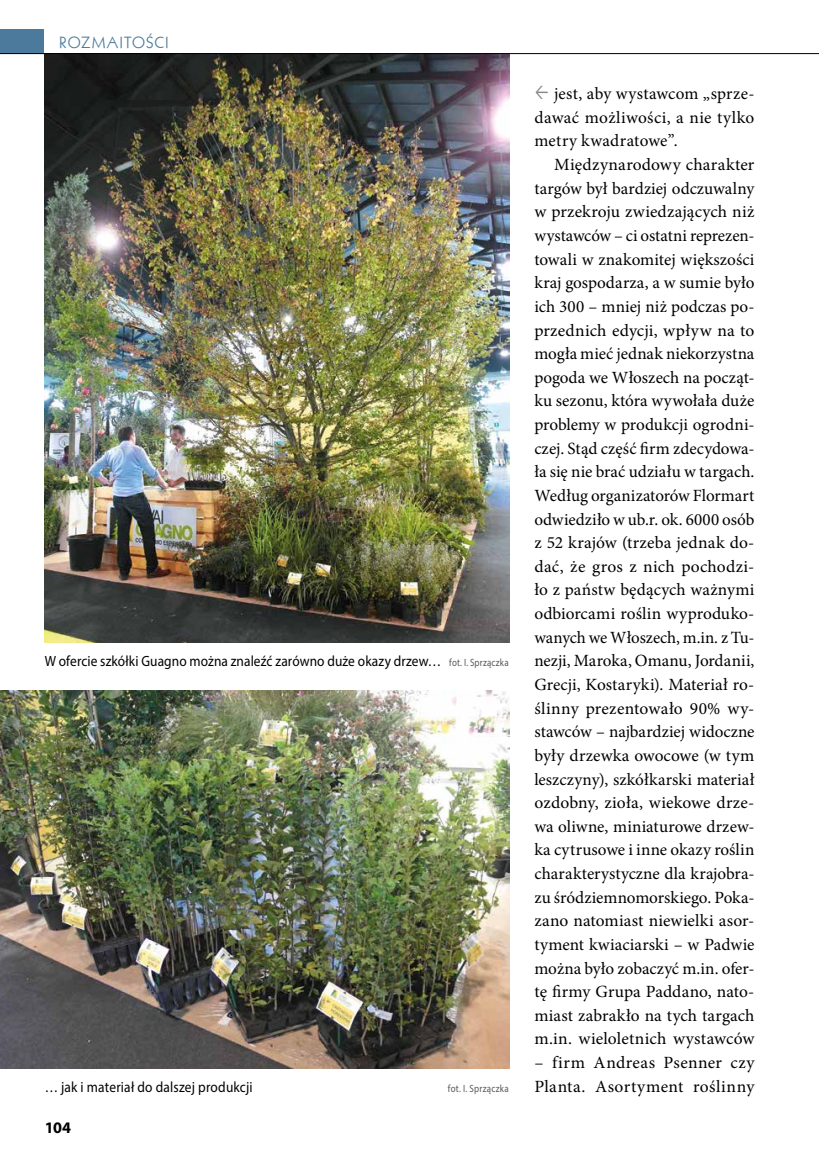
<style>
.page{position:relative;width:819px;height:1166px;background:#fff}
.page>*{position:absolute;margin:0;border:0;box-sizing:border-box;transform-origin:0 0}
.t1{font:17.15px/23.6px "Minion Pro";letter-spacing:.015em;color:#000;text-align:justify}
.t2{font:700 16.1px "Myriad Pro";color:#000}
.t3{font:15.75px "Geometric 231 EU";letter-spacing:.065em;color:#4b7a9c}
.t4{font:14.88px "Myriad Pro";letter-spacing:.01em;color:#000;scale:.9 1}
.t5{font:10.5px "Myriad Pro";letter-spacing:.03em;color:#575756;scale:.85 1}
.s1{font-size:10.5px;color:#575756}
</style>
<div class="page">
<div style="left:0;top:29px;width:44px;height:24px;background:#4b7a9c"></div>
<img style="left:45px;top:54px;width:464px;height:589px">
<img style="left:0;top:690px;width:509px;height:378px">
<hr style="left:0;top:53px;width:819px;height:1px;background:#000">
<p class="t3" style="left:59px;top:32px;width:111px">ROZMAITOŚCI</p>
<p class="t4" style="left:45px;top:652px;width:517px">W ofercie szkółki Guagno można znaleźć zarówno duże okazy drzew… <span class="s1">fot. I. Sprzączka</span></p>
<p class="t4" style="left:45px;top:1077px;width:232px">… jak i materiał do dalszej produkcji</p>
<p class="t5" style="left:448px;top:1081px;width:73px">fot. I. Sprzączka</p>
<p class="t2" style="left:45px;top:1117px;width:28px">104</p>
<p class="t1" style="left:534px;top:82px;width:221px;text-indent:20px">jest, aby wystawcom „sprze&shy;dawać możliwości, a nie tylko metry kwadratowe”.</p>
<p class="t1" style="left:534px;top:153px;width:221px;text-indent:20px">Międzynarodowy charakter targów był bardziej odczuwalny w przekroju zwiedzających niż wystawców – ci ostatni reprezen&shy;towali w znakomitej większości kraj gospodarza, a w sumie było ich 300 – mniej niż podczas po&shy;przednich edycji, wpływ na to mogła mieć jednak niekorzystna pogoda we Włoszech na począt&shy;ku sezonu, która wywołała duże problemy w produkcji ogrodni&shy;czej. Stąd część firm zdecydowa&shy;ła się nie brać udziału w targach.<br>Według organizatorów Flormart odwiedziło w ub.r. ok. 6000 osób z 52 krajów (trzeba jednak do&shy;dać, że gros z nich pochodzi&shy;ło z państw będących ważnymi odbiorcami roślin wyproduko&shy;wanych we Włoszech, m.in. z Tu&shy;nezji, Maroka, Omanu, Jordanii, Grecji, Kostaryki). Materiał ro&shy;ślinny prezentowało 90% wy&shy;stawców – najbardziej widoczne były drzewka owocowe (w tym leszczyny), szkółkarski materiał ozdobny, zioła, wiekowe drze&shy;wa oliwne, miniaturowe drzew&shy;ka cytrusowe i inne okazy roślin charakterystyczne dla krajobra&shy;zu śródziemnomorskiego. Poka&shy;zano natomiast niewielki asor&shy;tyment kwiaciarski – w Padwie można było zobaczyć m.in. ofer&shy;tę firmy Grupa Paddano, nato&shy;miast zabrakło na tych targach m.in. wieloletnich wystawców</p>
<p class="t1" style="left:534px;top:1051px;width:221px">– firm Andreas Psenner czy<br>Planta. Asortyment roślinny</p>
</div>
